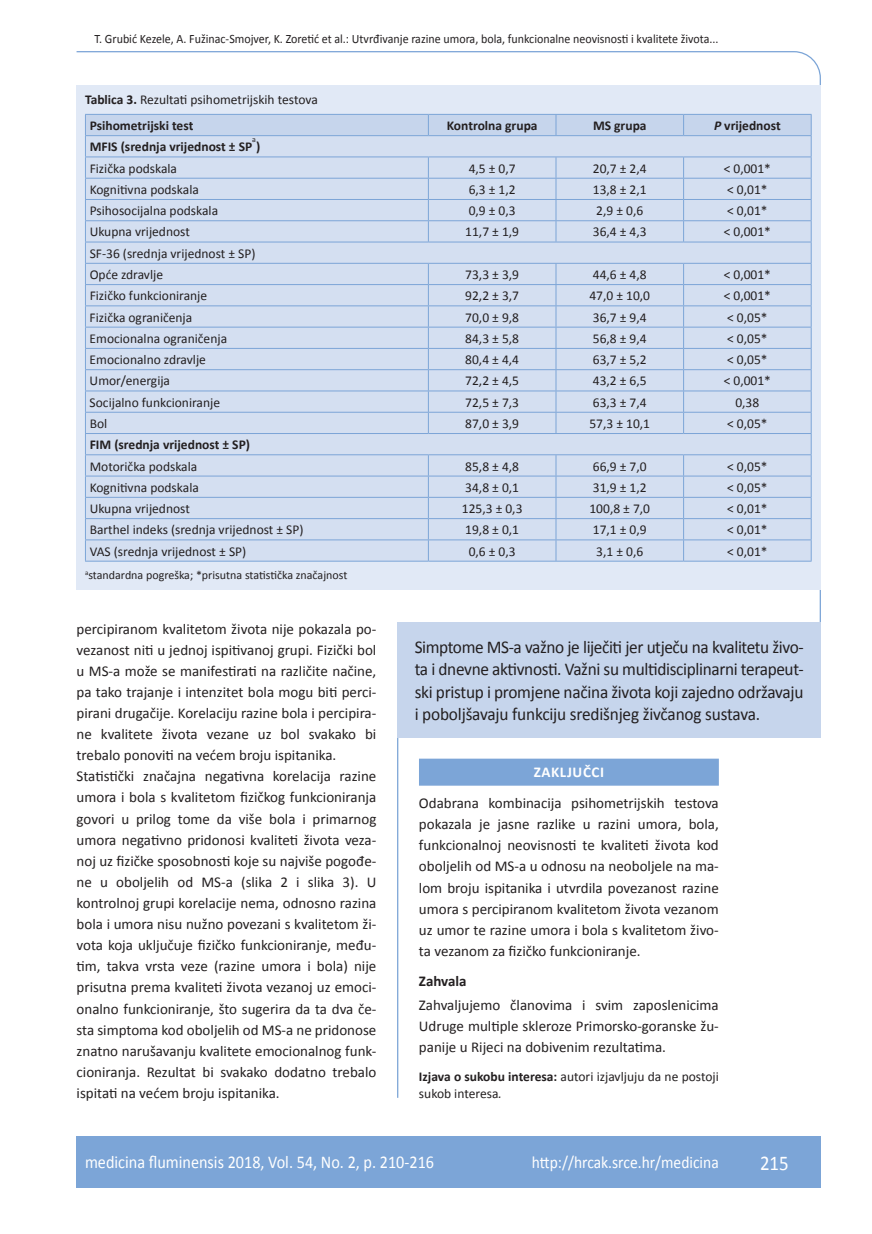
<style>
.page{position:relative;width:872px;height:1234px;background:#fff}
.page>*{position:absolute;margin:0;border:0;box-sizing:border-box;transform-origin:0 0}
.t1{font:21px "Calibri";color:#fff;scale:.9 1}
.t2{font:18px/22.5px "Calibri";letter-spacing:-.01em;color:#231f20;text-align:justify;scale:.96 1}
.t3{font:18px "Calibri";color:#fff;scale:.9 1}
.t4{font:17.25px "Calibri";color:#fff;scale:.9 1}
.t5{font:15px/21.1px "Calibri";color:#231f20;text-align:justify}
.t6{font:700 15px "Calibri";letter-spacing:.04em;color:#fff}
.t7{font:700 15px "Calibri";color:#231f20}
.t8{font:13.5px/26.2px "Calibri";color:#231f20}
.t9{font:700 13.5px "Calibri";color:#231f20}
.t10{font:12.75px "Calibri";color:#231f20;scale:.94 1}
.t11{font:12px "Calibri";color:#231f20}
.t12{font:7.8px "Calibri";color:#231f20}
.s1{font-weight:700}
.s2{font-style:italic}
</style>
<div class="page">
<svg style="left:76px;top:51px;width:745px;height:574px"></svg>
<hr style="left:397px;top:737px;width:1px;height:360px;background:#7ca5d7">
<div style="left:77px;top:1135px;width:744px;height:51px;background:#7ca5d7"></div>
<div style="left:77px;top:85px;width:743px;height:504px;background:#e1e9f6"></div>
<svg style="left:85px;top:114px;width:727px;height:446px"></svg>
<hr style="left:85px;top:560px;width:343px;height:1px;background:#7ca5d7">
<hr style="left:428px;top:560px;width:128px;height:1px;background:#7ca5d7">
<hr style="left:556px;top:560px;width:127px;height:1px;background:#7ca5d7">
<hr style="left:683px;top:560px;width:128px;height:1px;background:#7ca5d7">
<div style="left:398px;top:622px;width:422px;height:115px;background:#c6d5ec"></div>
<div style="left:419px;top:758px;width:300px;height:27px;background:#7ca5d7"></div>
<p class="t10" style="left:95px;top:30px;width:665px">T. Grubić Kezele, A. Fužinac-Smojver, K. Zoretić et al.: Utvrđivanje razine umora, bola, funkcionalne neovisnosti i kvalitete života...</p>
<p class="t8" style="left:90px;top:85px;width:230px;text-indent:-5px"><span class="s1">Tablica 3.</span> Rezultati psihometrijskih testova<br><span class="s1">Psihometrijski test</span></p>
<p class="t12" style="left:252px;top:134px;width:5px">a</p>
<p class="t9" style="left:90px;top:138px;width:172px">MFIS (srednja vrijednost ± SP )</p>
<p class="t9" style="left:447px;top:117px;width:92px">Kontrolna grupa</p>
<p class="t9" style="left:593px;top:117px;width:55px">MS grupa</p>
<p class="t9" style="left:714px;top:117px;width:68px"><span class="s2">P</span> vrijednost</p>
<p class="t8" style="left:90px;top:154px;width:89px">Fizička podskala</p>
<p class="t8" style="left:469px;top:154px;width:48px">4,5 ± 0,7</p>
<p class="t8" style="left:593px;top:154px;width:55px">20,7 ± 2,4</p>
<p class="t8" style="left:723px;top:154px;width:49px">&lt; 0,001*</p>
<p class="t8" style="left:90px;top:176px;width:111px">Kognitivna podskala</p>
<p class="t8" style="left:469px;top:176px;width:48px">6,3 ± 1,2</p>
<p class="t8" style="left:593px;top:176px;width:55px">13,8 ± 2,1</p>
<p class="t8" style="left:727px;top:176px;width:42px">&lt; 0,01*</p>
<p class="t8" style="left:90px;top:197px;width:130px">Psihosocijalna podskala</p>
<p class="t8" style="left:469px;top:197px;width:48px">0,9 ± 0,3</p>
<p class="t8" style="left:596px;top:197px;width:48px">2,9 ± 0,6</p>
<p class="t8" style="left:727px;top:197px;width:42px">&lt; 0,01*</p>
<p class="t8" style="left:90px;top:218px;width:102px">Ukupna vrijednost</p>
<p class="t8" style="left:465px;top:218px;width:55px">11,7 ± 1,9</p>
<p class="t8" style="left:593px;top:218px;width:55px">36,4 ± 4,3</p>
<p class="t8" style="left:723px;top:218px;width:49px">&lt; 0,001*</p>
<p class="t8" style="left:90px;top:242px;width:167px;line-height:21.3px">SF-36 (srednja vrijednost ± SP)<br>Opće zdravlje</p>
<p class="t8" style="left:465px;top:261px;width:55px">73,3 ± 3,9</p>
<p class="t8" style="left:593px;top:261px;width:55px">44,6 ± 4,8</p>
<p class="t8" style="left:723px;top:261px;width:49px">&lt; 0,001*</p>
<p class="t8" style="left:90px;top:282px;width:119px">Fizičko funkcioniranje</p>
<p class="t8" style="left:465px;top:282px;width:55px">92,2 ± 3,7</p>
<p class="t8" style="left:589px;top:282px;width:62px">47,0 ± 10,0</p>
<p class="t8" style="left:723px;top:282px;width:49px">&lt; 0,001*</p>
<p class="t8" style="left:90px;top:303px;width:104px">Fizička ograničenja</p>
<p class="t8" style="left:465px;top:303px;width:55px">70,0 ± 9,8</p>
<p class="t8" style="left:593px;top:303px;width:55px">36,7 ± 9,4</p>
<p class="t8" style="left:727px;top:303px;width:42px">&lt; 0,05*</p>
<p class="t8" style="left:90px;top:324px;width:139px">Emocionalna ograničenja</p>
<p class="t8" style="left:465px;top:324px;width:55px">84,3 ± 5,8</p>
<p class="t8" style="left:593px;top:324px;width:55px">56,8 ± 9,4</p>
<p class="t8" style="left:727px;top:324px;width:42px">&lt; 0,05*</p>
<p class="t8" style="left:90px;top:346px;width:118px">Emocionalno zdravlje</p>
<p class="t8" style="left:465px;top:346px;width:55px">80,4 ± 4,4</p>
<p class="t8" style="left:593px;top:346px;width:55px">63,7 ± 5,2</p>
<p class="t8" style="left:727px;top:346px;width:42px">&lt; 0,05*</p>
<p class="t8" style="left:90px;top:367px;width:82px">Umor/energija</p>
<p class="t8" style="left:465px;top:367px;width:55px">72,2 ± 4,5</p>
<p class="t8" style="left:593px;top:367px;width:55px">43,2 ± 6,5</p>
<p class="t8" style="left:723px;top:367px;width:49px">&lt; 0,001*</p>
<p class="t8" style="left:90px;top:388px;width:132px">Socijalno funkcioniranje</p>
<p class="t8" style="left:465px;top:388px;width:55px">72,5 ± 7,3</p>
<p class="t8" style="left:593px;top:388px;width:55px">63,3 ± 7,4</p>
<p class="t8" style="left:735px;top:388px;width:25px">0,38</p>
<p class="t8" style="left:90px;top:409px;width:19px">Bol</p>
<p class="t8" style="left:465px;top:409px;width:55px">87,0 ± 3,9</p>
<p class="t8" style="left:589px;top:409px;width:62px">57,3 ± 10,1</p>
<p class="t8" style="left:727px;top:409px;width:42px">&lt; 0,05*</p>
<p class="t9" style="left:90px;top:436px;width:162px">FIM (srednja vrijednost ± SP)</p>
<p class="t8" style="left:90px;top:452px;width:109px">Motorička podskala</p>
<p class="t8" style="left:465px;top:452px;width:55px">85,8 ± 4,8</p>
<p class="t8" style="left:593px;top:452px;width:55px">66,9 ± 7,0</p>
<p class="t8" style="left:727px;top:452px;width:42px">&lt; 0,05*</p>
<p class="t8" style="left:90px;top:473px;width:111px">Kognitivna podskala</p>
<p class="t8" style="left:465px;top:473px;width:55px">34,8 ± 0,1</p>
<p class="t8" style="left:593px;top:473px;width:55px">31,9 ± 1,2</p>
<p class="t8" style="left:727px;top:473px;width:42px">&lt; 0,05*</p>
<p class="t8" style="left:90px;top:494px;width:102px">Ukupna vrijednost</p>
<p class="t8" style="left:462px;top:494px;width:62px">125,3 ± 0,3</p>
<p class="t8" style="left:589px;top:494px;width:62px">100,8 ± 7,0</p>
<p class="t8" style="left:727px;top:494px;width:42px">&lt; 0,01*</p>
<p class="t8" style="left:90px;top:516px;width:215px">Barthel indeks (srednja vrijednost ± SP)</p>
<p class="t8" style="left:465px;top:516px;width:55px">19,8 ± 0,1</p>
<p class="t8" style="left:593px;top:516px;width:55px">17,1 ± 0,9</p>
<p class="t8" style="left:727px;top:516px;width:42px">&lt; 0,01*</p>
<p class="t8" style="left:90px;top:537px;width:158px">VAS (srednja vrijednost ± SP)</p>
<p class="t8" style="left:469px;top:537px;width:48px">0,6 ± 0,3</p>
<p class="t8" style="left:596px;top:537px;width:48px">3,1 ± 0,6</p>
<p class="t8" style="left:727px;top:537px;width:42px">&lt; 0,01*</p>
<p class="t11" style="left:85px;top:567px;width:264px"><sup>a</sup>standardna pogreška; *prisutna statistička značajnost</p>
<p class="t5" style="left:77px;top:617px;width:301px;text-align:left">percipiranom kvalitetom života nije pokazala po&shy;vezanost niti u jednoj ispitivanoj grupi. Fizički bol u MS-a može se manifestirati na različite načine, pa tako trajanje i intenzitet bola mogu biti perci&shy;pirani drugačije. Korelaciju razine bola i percipira&shy;ne kvalitete života vezane uz bol svakako bi trebalo ponoviti na većem broju ispitanika.<br>Statistički značajna negativna korelacija razine umora i bola s kvalitetom fizičkog funkcioniranja govori u prilog tome da više bola i primarnog umora negativno pridonosi kvaliteti života veza&shy;noj uz fizičke sposobnosti koje su najviše pogođe&shy;ne u oboljelih od MS-a (slika 2 i slika 3). U kontrolnoj grupi korelacije nema, odnosno razina bola i umora nisu nužno povezani s kvalitetom ži&shy;vota koja uključuje fizičko funkcioniranje, među&shy;tim, takva vrsta veze (razine umora i bola) nije prisutna prema kvaliteti života vezanoj uz emoci&shy;onalno funkcioniranje, što sugerira da ta dva če&shy;sta simptoma kod oboljelih od MS-a ne pridonose znatno narušavanju kvalitete emocionalnog funk&shy;cioniranja. Rezultat bi svakako dodatno trebalo ispitati na većem broju ispitanika.</p>
<p class="t2" style="left:415px;top:634px;width:407px">Simptome MS-a važno je liječiti jer utječu na kvalitetu živo&shy;ta i dnevne aktivnosti. Važni su multidisciplinarni terapeut&shy;ski pristup i promjene načina života koji zajedno održavaju i poboljšavaju funkciju središnjeg živčanog sustava.</p>
<p class="t6" style="left:534px;top:763px;width:72px">ZAKLJUČCI</p>
<p class="t5" style="left:419px;top:791px;width:301px">Odabrana kombinacija psihometrijskih testova pokazala je jasne razlike u razini umora, bola, funkcionalnoj neovisnosti te kvaliteti života kod oboljelih od MS-a u odnosu na neoboljele na ma&shy;lom broju ispitanika i utvrdila povezanost razine umora s percipiranom kvalitetom života vezanom uz umor te razine umora i bola s kvalitetom živo&shy;ta vezanom za fizičko funkcioniranje.</p>
<p class="t7" style="left:419px;top:971px;width:49px">Zahvala</p>
<p class="t5" style="left:419px;top:993px;width:301px">Zahvaljujemo članovima i svim zaposlenicima Udruge multiple skleroze Primorsko-goranske žu&shy;panije u Rijeci na dobivenim rezultatima.</p>
<p class="t8" style="left:419px;top:1067px;width:301px;line-height:16.6px"><span class="s1">Izjava o sukobu interesa:</span> autori izjavljuju da ne postoji sukob interesa<span class="s2">.</span></p>
<p class="t3" style="left:85px;top:1150px;width:389px">medicina fluminensis 2018, Vol. 54, No. 2, p. 210-216</p>
<p class="t4" style="left:532px;top:1151px;width:209px">http://hrcak.srce.hr/medicina</p>
<h1 class="t1" style="left:760px;top:1149px;width:33px">215</h1>
</div>
